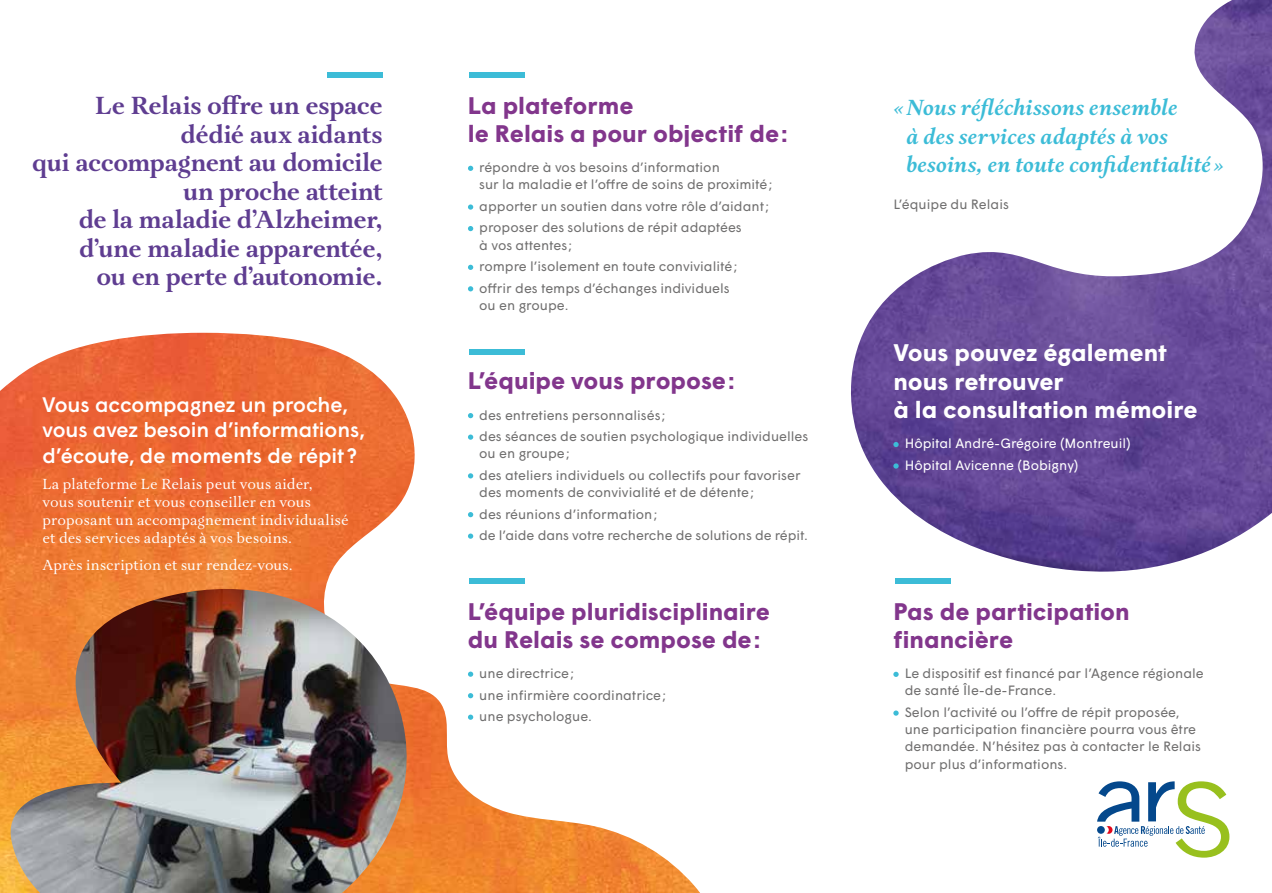
<style>
.page{position:relative;width:1272px;height:893px;background:#fff}
.page>*{position:absolute;margin:0;border:0;box-sizing:border-box;transform-origin:0 0}
.t1{font:700 25.5px/28.5px "Aria Text G1";letter-spacing:-.015em;color:#5f3d91;text-align:right}
.t2{font:700 24px/28.5px "Wigrum";color:#82368c}
.t3{font:700 24px/28.5px "Wigrum";color:#fff}
.t4{font:italic 700 22.5px/28.5px "Aria Text G1";color:#3cbcd7}
.t5{font:500 21px/25.2px "Wigrum";letter-spacing:-.005em;color:#fff}
.t6{font:15px/18px "Aria Text G1";letter-spacing:.005em;color:#fff}
.t7{font:13.5px/21.5px "Wigrum";color:#706f6f}
.t8{font:13.5px/21.5px "Wigrum";color:#fff}
</style>
<div class="page">
<img style="left:851px;top:0;width:420px;height:572px">
<svg style="left:468px;top:166px;width:5px;height:5px"></svg>
<svg style="left:468px;top:204px;width:5px;height:6px"></svg>
<svg style="left:468px;top:226px;width:5px;height:5px"></svg>
<svg style="left:468px;top:265px;width:5px;height:5px"></svg>
<svg style="left:468px;top:286px;width:5px;height:5px"></svg>
<svg style="left:893px;top:672px;width:5px;height:5px"></svg>
<svg style="left:893px;top:710px;width:5px;height:6px"></svg>
<img style="left:0;top:333px;width:700px;height:560px">
<img style="left:0;top:589px;width:422px;height:304px">
<svg style="left:1097px;top:781px;width:132px;height:77px"></svg>
<svg style="left:893px;top:442px;width:5px;height:5px"></svg>
<svg style="left:893px;top:463px;width:5px;height:6px"></svg>
<div style="left:470px;top:73px;width:55px;height:5px;background:#3cbcd7"></div>
<div style="left:327px;top:73px;width:56px;height:5px;background:#3cbcd7"></div>
<div style="left:470px;top:349px;width:55px;height:5px;background:#3cbcd7"></div>
<div style="left:470px;top:578px;width:55px;height:6px;background:#3cbcd7"></div>
<div style="left:895px;top:578px;width:55px;height:6px;background:#3cbcd7"></div>
<h1 class="t1" style="left:32px;top:93px;width:352px">Le Relais offre un espace dédié aux aidants<br>qui accompagnent au domicile un proche atteint<br>de la maladie d’Alzheimer, d’une maladie apparentée,<br>ou en perte d’autonomie.</h1>
<h3 class="t4" style="left:906px;top:95px;width:319px;text-indent:-13px">« Nous réfléchissons ensemble<br>à des services adaptés à vos besoins, en toute confidentialité»</h3>
<h2 class="t2" style="left:468px;top:89px;width:322px">La plateforme<br>le Relais a pour objectif de :</h2>
<p class="t7" style="left:479px;top:158px;width:295px;line-height:17.2px">répondre à vos besoins d’information<br>sur la maladie et l’offre de soins de proximité ;</p>
<p class="t7" style="left:479px;top:194px;width:291px">apporter un soutien dans votre rôle d’aidant ; proposer des solutions de répit adaptées</p>
<p class="t7" style="left:479px;top:233px;width:260px">à vos attentes ;<br>rompre l’isolement en toute convivialité ; offrir des temps d’échanges individuels</p>
<p class="t7" style="left:479px;top:293px;width:91px">ou en groupe.</p>
<p class="t7" style="left:893px;top:193px;width:117px">L’équipe du Relais</p>
<h3 class="t5" style="left:43px;top:391px;width:324px">Vous accompagnez un proche, vous avez besoin d’informations, d’écoute, de moments de répit ?</h3>
<p class="t6" style="left:43px;top:476px;width:307px">La plateforme Le Relais peut vous aider,<br>vous soutenir et vous conseiller en vous proposant un accompagnement individualisé et des services adaptés à vos besoins.</p>
<p class="t6" style="left:43px;top:556px;width:252px">Après inscription et sur rendez-vous.</p>
<h2 class="t2" style="left:468px;top:365px;width:269px">L’équipe vous propose :</h2>
<p class="t7" style="left:479px;top:403px;width:330px">des entretiens personnalisés ;<br>des séances de soutien psychologique individuelles</p>
<p class="t7" style="left:479px;top:442px;width:323px">ou en groupe ;<br>des ateliers individuels ou collectifs pour favoriser</p>
<p class="t7" style="left:479px;top:481px;width:330px">des moments de convivialité et de détente ;<br>des réunions d’information ;<br>de l’aide dans votre recherche de solutions de répit.</p>
<h2 class="t2" style="left:468px;top:595px;width:303px">L’équipe pluridisciplinaire du Relais se compose de :</h2>
<p class="t7" style="left:479px;top:662px;width:188px">une directrice ;<br>une infirmière coordinatrice ; une psychologue.</p>
<h2 class="t3" style="left:893px;top:337px;width:306px">Vous pouvez également nous retrouver<br>à la consultation mémoire</h2>
<p class="t8" style="left:904px;top:432px;width:228px">Hôpital André-Grégoire (Montreuil)<br>Hôpital Avicenne (Bobigny)</p>
<h2 class="t2" style="left:893px;top:595px;width:238px">Pas de participation financière</h2>
<p class="t7" style="left:904px;top:664px;width:300px;line-height:17.2px">Le dispositif est financé par l’Agence régionale de santé Île-de-France.</p>
<p class="t7" style="left:904px;top:703px;width:298px;line-height:17.2px">Selon l’activité ou l’offre de répit proposée, une participation financière pourra vous être demandée. N’hésitez pas à contacter le Relais pour plus d’informations.</p>
</div>
